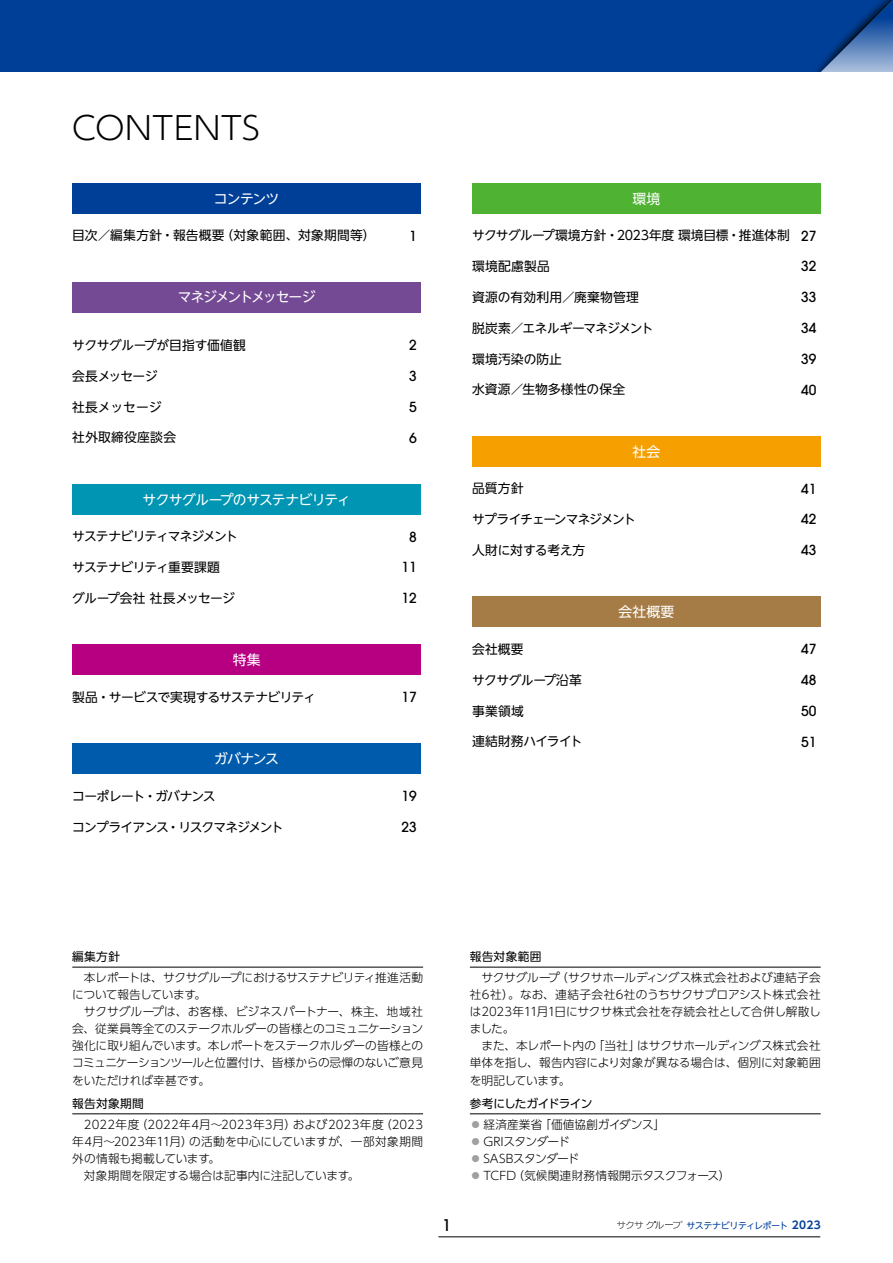
<style>
.page{position:relative;width:893px;height:1263px;background:#fff}
.page>*{position:absolute;margin:0;border:0;box-sizing:border-box;transform-origin:0 0}
.t1{font:300 31.95px "UD Shin Go Pr 6 N";letter-spacing:.025em;color:#000}
.t2{font:500 15.9px "ITC Avant Garde Pro";color:#000}
.t3{font:500 13.8px "ITC Avant Garde Pro";color:#000}
.t4{font:13.8px "UD Shin Go NT Pr 6 N";letter-spacing:-.065em;color:#fff}
.t5{font:13.8px "UD Shin Go NT Pr 6 N";letter-spacing:-.11em;color:#fff}
.t6{font:12.75px "UD Shin Go NT Pr 6 N";letter-spacing:-.015em;color:#000}
.t7{font:12.75px "UD Shin Go NT Pr 6 N";letter-spacing:.02em;color:#000}
.t8{font:12.75px "UD Shin Go NT Pr 6 N";letter-spacing:-.075em;color:#000}
.t9{font:12.75px "UD Shin Go NT Pr 6 N";letter-spacing:-.045em;color:#000}
.t10{font:12.75px "UD Shin Go NT Pr 6 N";letter-spacing:-.055em;color:#000}
.t11{font:12.75px "UD Shin Go NT Pr 6 N";letter-spacing:-.065em;color:#000}
.t12{font:12.75px "UD Shin Go NT Pr 6 N";letter-spacing:-.1em;color:#000}
.t13{font:12.75px "UD Shin Go NT Pr 6 N";letter-spacing:-.05em;color:#000}
.t14{font:12.75px "UD Shin Go NT Pr 6 N";letter-spacing:-.06em;color:#000}
.t15{font:12.75px "UD Shin Go NT Pr 6 N";letter-spacing:.01em;color:#000}
.t16{font:12.75px "UD Shin Go NT Pr 6 N";letter-spacing:.005em;color:#000}
.t17{font:300 11.7px/17px "UD Shin Go Pr 6 N";letter-spacing:-.01em;color:#000;text-align:justify}
.t18{font:300 11.7px/17px "UD Shin Go Pr 6 N";letter-spacing:-.035em;color:#000}
.t19{font:300 11.7px "UD Shin Go Pr 6 N";letter-spacing:.015em;color:#000}
.t20{font:11.7px "UD Shin Go Pr 6 N";letter-spacing:.02em;color:#000}
.t21{font:9px "UD Shin Go NT Pr 6 N";letter-spacing:-.065em;color:#003f98}
.s1{font-family:"ITC Avant Garde Pro";font-weight:500;font-size:13.8px}
.s2{font-weight:400}
.s3{color:#9fa0a0}
.s4{font-family:"UD Shin Go NT Pr 6 N De";font-weight:700;font-size:10.65px}
</style>
<div class="page">
<div style="left:0;top:0;width:802px;height:72px;background:#003f98"></div>
<img style="left:802px;top:0;width:91px;height:72px">
<div style="left:72px;top:183px;width:349px;height:31px;background:#003f98"></div>
<div style="left:72px;top:282px;width:349px;height:31px;background:#754a94"></div>
<div style="left:72px;top:484px;width:349px;height:31px;background:#0096b3"></div>
<div style="left:72px;top:644px;width:349px;height:31px;background:#b60081"></div>
<div style="left:72px;top:743px;width:349px;height:31px;background:#005bac"></div>
<div style="left:472px;top:183px;width:349px;height:31px;background:#4fb233"></div>
<div style="left:472px;top:436px;width:349px;height:31px;background:#f5a000"></div>
<div style="left:472px;top:596px;width:349px;height:31px;background:#a67c46"></div>
<hr style="left:72px;top:967px;width:351px;height:1px;background:#000">
<hr style="left:72px;top:1113px;width:351px;height:1px;background:#000">
<hr style="left:470px;top:967px;width:351px;height:1px;background:#000">
<hr style="left:470px;top:1113px;width:351px;height:1px;background:#000">
<hr style="left:438px;top:1236px;width:382px;height:1px;background:#000">
<svg style="left:617px;top:1221px;width:65px;height:8px"></svg>
<h1 class="t1" style="left:72px;top:102px;width:189px">CONTENTS</h1>
<p class="t4" style="left:214px;top:187px;width:67px">コンテンツ</p>
<p class="t7" style="left:72px;top:225px;width:305px">目次／編集方針・報告概要（対象範囲、対象期間等）</p>
<p class="t3" style="left:409px;top:227px;width:9px">1</p>
<p class="t5" style="left:178px;top:286px;width:139px">マネジメントメッセージ</p>
<p class="t6" style="left:72px;top:335px;width:175px">サクサグループが目指す価値観</p>
<p class="t3" style="left:409px;top:336px;width:9px">2</p>
<p class="t10" style="left:72px;top:366px;width:87px">会長メッセージ</p>
<p class="t3" style="left:409px;top:367px;width:9px">3</p>
<p class="t6" style="left:72px;top:396px;width:91px">社長メッセージ</p>
<p class="t3" style="left:409px;top:398px;width:9px">5</p>
<p class="t7" style="left:72px;top:427px;width:105px">社外取締役座談会</p>
<p class="t3" style="left:409px;top:429px;width:9px">6</p>
<p class="t4" style="left:143px;top:488px;width:210px">サクサグループのサステナビリティ</p>
<p class="t8" style="left:72px;top:526px;width:167px">サステナビリティマネジメント</p>
<p class="t3" style="left:409px;top:528px;width:9px">8</p>
<p class="t10" style="left:72px;top:557px;width:149px">サステナビリティ重要課題</p>
<p class="t3" style="left:401px;top:559px;width:17px">11</p>
<p class="t13" style="left:72px;top:588px;width:164px">グループ会社 社長メッセージ</p>
<p class="t3" style="left:401px;top:589px;width:17px">12</p>
<p class="t4" style="left:233px;top:649px;width:29px">特集</p>
<p class="t9" style="left:72px;top:687px;width:245px">製品・サービスで実現するサステナビリティ</p>
<p class="t3" style="left:401px;top:688px;width:17px">17</p>
<p class="t4" style="left:214px;top:747px;width:66px">ガバナンス</p>
<p class="t14" style="left:72px;top:785px;width:145px">コーポレート・ガバナンス</p>
<p class="t3" style="left:401px;top:787px;width:17px">19</p>
<p class="t8" style="left:72px;top:816px;width:213px">コンプライアンス・リスクマネジメント</p>
<p class="t3" style="left:401px;top:818px;width:17px">23</p>
<p class="t4" style="left:632px;top:187px;width:29px">環境</p>
<p class="t6" style="left:472px;top:225px;width:346px">サクサグループ環境方針・2023年度 環境目標・推進体制 <span class="s1">27</span></p>
<p class="t6" style="left:472px;top:256px;width:79px">環境配慮製品</p>
<p class="t3" style="left:801px;top:258px;width:17px">32</p>
<p class="t7" style="left:472px;top:287px;width:169px">資源の有効利用／廃棄物管理</p>
<p class="t3" style="left:801px;top:288px;width:17px">33</p>
<p class="t11" style="left:472px;top:318px;width:183px">脱炭素／エネルギーマネジメント</p>
<p class="t3" style="left:801px;top:319px;width:17px">34</p>
<p class="t16" style="left:472px;top:348px;width:91px">環境汚染の防止</p>
<p class="t3" style="left:801px;top:350px;width:17px">39</p>
<p class="t15" style="left:472px;top:379px;width:155px">水資源／生物多様性の保全</p>
<p class="t3" style="left:801px;top:381px;width:17px">40</p>
<p class="t4" style="left:632px;top:440px;width:29px">社会</p>
<p class="t6" style="left:472px;top:478px;width:53px">品質方針</p>
<p class="t3" style="left:801px;top:480px;width:17px">41</p>
<p class="t12" style="left:472px;top:509px;width:165px">サプライチェーンマネジメント</p>
<p class="t3" style="left:801px;top:511px;width:17px">42</p>
<p class="t6" style="left:472px;top:540px;width:115px">人財に対する考え方</p>
<p class="t3" style="left:801px;top:541px;width:17px">43</p>
<p class="t4" style="left:618px;top:601px;width:57px">会社概要</p>
<p class="t6" style="left:472px;top:639px;width:53px">会社概要</p>
<p class="t3" style="left:801px;top:640px;width:17px">47</p>
<p class="t6" style="left:472px;top:669px;width:111px">サクサグループ沿革</p>
<p class="t3" style="left:801px;top:671px;width:17px">48</p>
<p class="t6" style="left:472px;top:700px;width:53px">事業領域</p>
<p class="t3" style="left:801px;top:702px;width:17px">50</p>
<p class="t6" style="left:472px;top:731px;width:112px">連結財務ハイライト</p>
<p class="t3" style="left:801px;top:733px;width:17px">51</p>
<p class="t20" style="left:72px;top:947px;width:49px">編集方針</p>
<p class="t18" style="left:72px;top:969px;width:352px;text-indent:12px">本レポートは、サクサグループにおけるサステナビリティ推進活動について報告しています。</p>
<p class="t17" style="left:72px;top:1003px;width:352px;text-indent:12px">サクサグループは、お客様、ビジネスパートナー、株主、地域社会、従業員等全てのステークホルダーの皆様とのコミュニケーション強化に取り組んでいます。本レポートをステークホルダーの皆様とのコミュニケーションツールと位置付け、皆様からの忌憚のないご意見をいただければ幸甚です。</p>
<p class="t20" style="left:72px;top:1094px;width:73px">報告対象期間</p>
<p class="t19" style="left:84px;top:1115px;width:341px">2022年度（2022年4月～2023年3月）および2023年度（2023</p>
<p class="t17" style="left:72px;top:1133px;width:352px">年4月～2023年11月）の活動を中心にしていますが、一部対象期間</p>
<p class="t17" style="left:72px;top:1150px;width:149px">外の情報も掲載しています。</p>
<p class="t17" style="left:84px;top:1167px;width:277px">対象期間を限定する場合は記事内に注記しています。</p>
<p class="t20" style="left:470px;top:947px;width:73px">報告対象範囲</p>
<p class="t17" style="left:470px;top:969px;width:352px;text-indent:12px">サクサグループ（サクサホールディングス株式会社および連結子会社6社）。なお、連結子会社6社のうちサクサプロアシスト株式会社は2023年11月1日にサクサ株式会社を存続会社として合併し解散しました。</p>
<p class="t17" style="left:470px;top:1037px;width:352px;text-indent:12px">また、本レポート内の「当社」はサクサホールディングス株式会社単体を指し、報告内容により対象が異なる場合は、個別に対象範囲を明記しています。</p>
<p class="t17" style="left:470px;top:1092px;width:197px;line-height:21.3px"><span class="s2">参考にしたガイドライン<br></span><span class="s3">⃝</span> 経済産業省「価値協創ガイダンス」</p>
<p class="t17" style="left:470px;top:1133px;width:262px;text-align:left"><span class="s3">⃝</span> GRIスタンダード<br><span class="s3">⃝</span> SASBスタンダード<br><span class="s3">⃝</span> TCFD（気候関連財務情報開示タスクフォース）</p>
<h2 class="t2" style="left:442px;top:1215px;width:10px">1</h2>
<p class="t21" style="left:686px;top:1218px;width:136px">サステナビリティレポート <span class="s4">2023</span></p>
</div>
